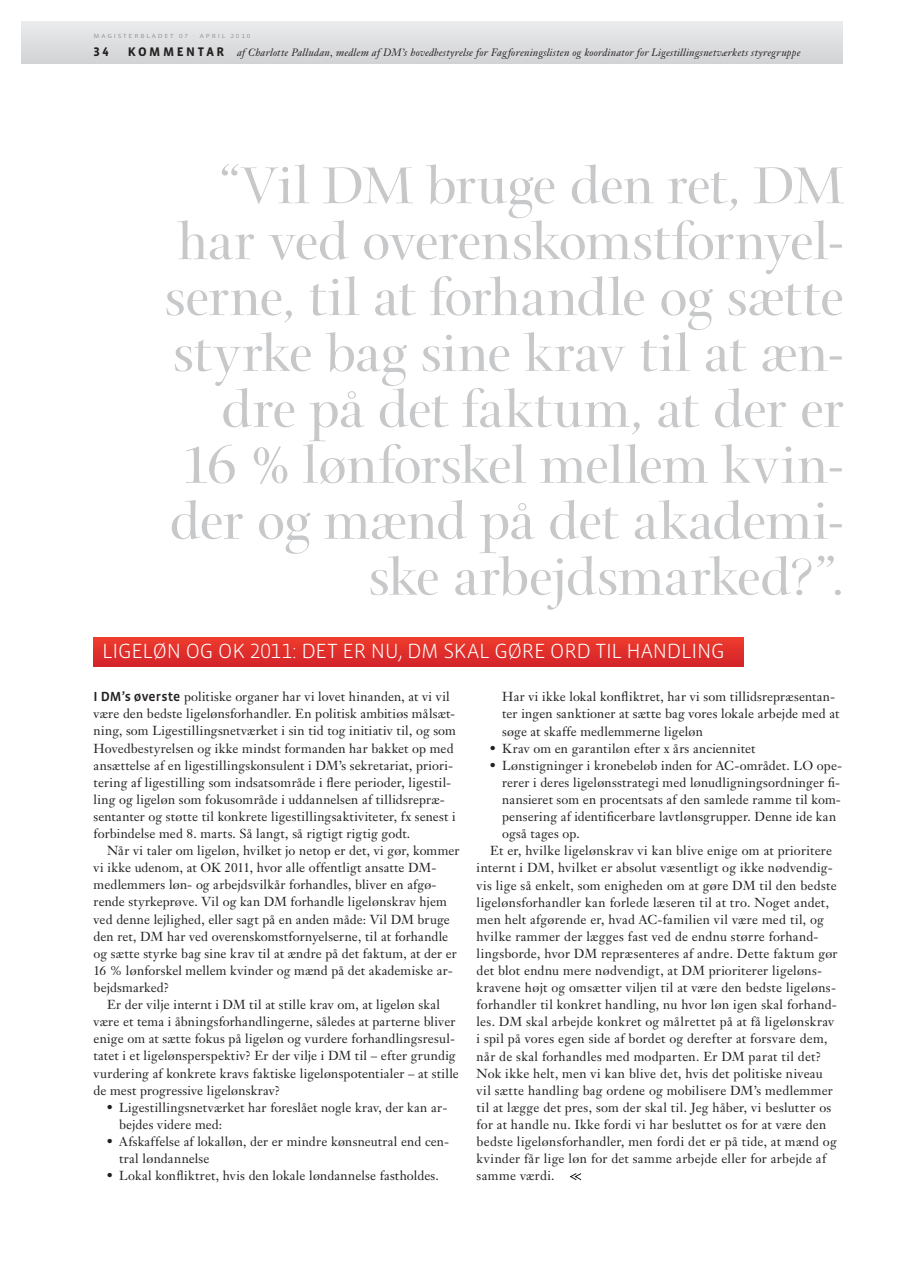
<style>
.page{position:relative;width:915px;height:1263px;background:#fff}
.page>*{position:absolute;margin:0;border:0;box-sizing:border-box;transform-origin:0 0}
.t1{font:55.95px/55.9px "Arepo";letter-spacing:-.01em;color:#c7c8ca;text-align:right;scale:1.09 1}
.t2{font:300 21px "Vista Sans OT";letter-spacing:-.005em;color:#fff}
.t3{font:12.9px/17.1px "Janson Text";letter-spacing:.015em;color:#231f20}
.t4{font:700 12.75px "Vista Sans OT";letter-spacing:.2em;color:#231f20}
.t5{font:italic 10.5px "Janson Text";letter-spacing:.02em;color:#231f20}
.t6{font:6px "Vista Sans OT";letter-spacing:.25em;color:#939598;scale:1.2 1}
.s1{font-family:"Vista Sans OT";font-weight:500;font-size:13.5px}
</style>
<div class="page">
<div style="left:94px;top:637px;width:649px;height:30px;background:linear-gradient(to right,#e02f2b,#e02f2b)"></div>
<svg style="left:569px;top:1173px;width:12px;height:7px"></svg>
<div style="left:21px;top:21px;width:821px;height:43px;background:#dedfe1"></div>
<p class="t6" style="left:94px;top:33px;width:132px">MAGIS TERBLAD ET 07 · AP RIL 2010</p>
<p class="t4" style="left:94px;top:45px;width:17px">34</p>
<p class="t4" style="left:128px;top:45px;width:80px">KOMME NTAR</p>
<p class="t5" style="left:237px;top:46px;width:564px">af Charlotte Palludan, medlem af DM’s hovedbestyrelse for Fagforeningslisten og koordinator for Ligestillingsnetværkets styregruppe</p>
<h1 class="t1" style="left:164px;top:159px;width:624px">“Vil DM bruge den ret, DM har ved overenskomstfornyel&shy;serne, til at forhandle og sætte styrke bag sine krav til at æn&shy;dre på det faktum, at der er<br>16 % lønforskel mellem kvin&shy;der og mænd på det akademi&shy;ske arbejdsmarked?”.</h1>
<h2 class="t2" style="left:102px;top:640px;width:21px">LIGEL</h2>
<h2 class="t2" style="left:153px;top:640px;width:303px">ØN OG OK 2011: DET ER NU, DM SKAL</h2>
<h2 class="t2" style="left:494px;top:640px;width:70px">GØRE ORD</h2>
<h2 class="t2" style="left:595px;top:640px;width:44px">TIL HANDLING</h2>
<p class="t3" style="left:94px;top:688px;width:364px"><span class="s1">I DM’s øverste</span> politiske organer har vi lovet hinanden, at vi vil være den bedste ligelønsforhandler. En politisk ambitiøs målsæt&shy;ning, som Ligestillingsnetværket i sin tid tog initiativ til, og som Hovedbestyrelsen og ikke mindst formanden har bakket op med ansættelse af en ligestillingskonsulent i DM’s sekretariat, priori&shy;tering af ligestilling som indsatsområde i flere perioder, ligestil&shy;ling og ligeløn som fokusområde i uddannelsen af tillidsrepræ&shy;sentanter og støtte til konkrete ligestillingsaktiviteter, fx senest i forbindelse med 8. marts. Så langt, så rigtigt rigtig godt.</p>
<p class="t3" style="left:107px;top:842px;width:354px">Når vi taler om ligeløn, hvilket jo netop er det, vi gør, kommer</p>
<p class="t3" style="left:94px;top:859px;width:344px">vi ikke udenom, at OK 2011, hvor alle offentligt ansatte DM-</p>
<p class="t3" style="left:94px;top:876px;width:344px">medlemmers løn- og arbejdsvilkår forhandles, bliver en afgø-</p>
<p class="t3" style="left:94px;top:893px;width:354px">rende styrkeprøve. Vil og kan DM forhandle ligelønskrav hjem</p>
<p class="t3" style="left:94px;top:910px;width:358px">ved denne lejlighed, eller sagt på en anden måde: Vil DM bruge</p>
<p class="t3" style="left:94px;top:927px;width:356px">den ret, DM har ved overenskomstfornyelserne, til at forhandle</p>
<p class="t3" style="left:94px;top:945px;width:364px">og sætte styrke bag sine krav til at ændre på det faktum, at der er</p>
<p class="t3" style="left:94px;top:962px;width:361px">16 % lønforskel mellem kvinder og mænd på det akademiske ar-</p>
<p class="t3" style="left:94px;top:979px;width:77px">bejdsmarked?</p>
<p class="t3" style="left:107px;top:996px;width:334px">Er der vilje internt i DM til at stille krav om, at ligeløn skal</p>
<p class="t3" style="left:94px;top:1013px;width:363px">være et tema i åbningsforhandlingerne, således at parterne bliver</p>
<p class="t3" style="left:94px;top:1030px;width:363px">enige om at sætte fokus på ligeløn og vurdere forhandlingsresul-</p>
<p class="t3" style="left:94px;top:1047px;width:363px">tatet i et ligelønsperspektiv? Er der vilje i DM til – efter grundig</p>
<p class="t3" style="left:94px;top:1064px;width:366px">vurdering af konkrete kravs faktiske ligelønspotentialer – at stille</p>
<p class="t3" style="left:94px;top:1081px;width:188px">de mest progressive ligelønskrav?</p>
<p class="t3" style="left:119px;top:1099px;width:330px;text-indent:-13px">• Ligestillingsnetværket har foreslået nogle krav, der kan ar&shy;bejdes videre med:</p>
<p class="t3" style="left:119px;top:1133px;width:331px;text-indent:-13px">• Afskaffelse af lokalløn, der er mindre kønsneutral end cen&shy;tral løndannelse</p>
<p class="t3" style="left:106px;top:1167px;width:334px">• Lokal konfliktret, hvis den lokale løndannelse fastholdes.</p>
<p class="t3" style="left:502px;top:688px;width:338px">Har vi ikke lokal konfliktret, har vi som tillidsrepræsentan&shy;ter ingen sanktioner at sætte bag vores lokale arbejde med at søge at skaffe medlemmerne ligeløn</p>
<p class="t3" style="left:489px;top:739px;width:267px">• Krav om en garantiløn efter x års anciennitet</p>
<p class="t3" style="left:489px;top:757px;width:354px">• Lønstigninger i kronebeløb inden for AC-området. LO ope-</p>
<p class="t3" style="left:502px;top:774px;width:339px">rerer i deres ligelønsstrategi med lønudligningsordninger fi-</p>
<p class="t3" style="left:502px;top:791px;width:340px">nansieret som en procentsats af den samlede ramme til kom-</p>
<p class="t3" style="left:502px;top:808px;width:335px">pensering af identificerbare lavtlønsgrupper. Denne ide kan</p>
<p class="t3" style="left:502px;top:825px;width:79px">også tages op.</p>
<p class="t3" style="left:490px;top:842px;width:343px">Et er, hvilke ligelønskrav vi kan blive enige om at prioritere</p>
<p class="t3" style="left:476px;top:859px;width:358px">internt i DM, hvilket er absolut væsentligt og ikke nødvendig-</p>
<p class="t3" style="left:476px;top:876px;width:361px">vis lige så enkelt, som enigheden om at gøre DM til den bedste</p>
<p class="t3" style="left:476px;top:893px;width:354px">ligelønsforhandler kan forlede læseren til at tro. Noget andet,</p>
<p class="t3" style="left:476px;top:911px;width:349px">men helt afgørende er, hvad AC-familien vil være med til, og</p>
<p class="t3" style="left:476px;top:928px;width:343px">hvilke rammer der lægges fast ved de endnu større forhand-</p>
<p class="t3" style="left:476px;top:945px;width:362px">lingsborde, hvor DM repræsenteres af andre. Dette faktum gør</p>
<p class="t3" style="left:476px;top:962px;width:347px">det blot endnu mere nødvendigt, at DM prioriterer ligeløns-</p>
<p class="t3" style="left:476px;top:979px;width:361px">kravene højt og omsætter viljen til at være den bedste ligeløns-</p>
<p class="t3" style="left:476px;top:996px;width:361px">forhandler til konkret handling, nu hvor løn igen skal forhand-</p>
<p class="t3" style="left:476px;top:1013px;width:359px">les. DM skal arbejde konkret og målrettet på at få ligelønskrav</p>
<p class="t3" style="left:476px;top:1030px;width:352px">i spil på vores egen side af bordet og derefter at forsvare dem,</p>
<p class="t3" style="left:476px;top:1047px;width:346px">når de skal forhandles med modparten. Er DM parat til det?</p>
<p class="t3" style="left:476px;top:1064px;width:347px">Nok ikke helt, men vi kan blive det, hvis det politiske niveau</p>
<p class="t3" style="left:476px;top:1082px;width:358px">vil sætte handling bag ordene og mobilisere DM’s medlemmer</p>
<p class="t3" style="left:476px;top:1099px;width:356px">til at lægge det pres, som der skal til. Jeg håber, vi beslutter os</p>
<p class="t3" style="left:476px;top:1116px;width:351px">for at handle nu. Ikke fordi vi har besluttet os for at være den</p>
<p class="t3" style="left:476px;top:1133px;width:361px">bedste ligelønsforhandler, men fordi det er på tide, at mænd og</p>
<p class="t3" style="left:476px;top:1150px;width:351px">kvinder får lige løn for det samme arbejde eller for arbejde af</p>
<p class="t3" style="left:476px;top:1167px;width:79px">samme værdi.</p>
</div>
